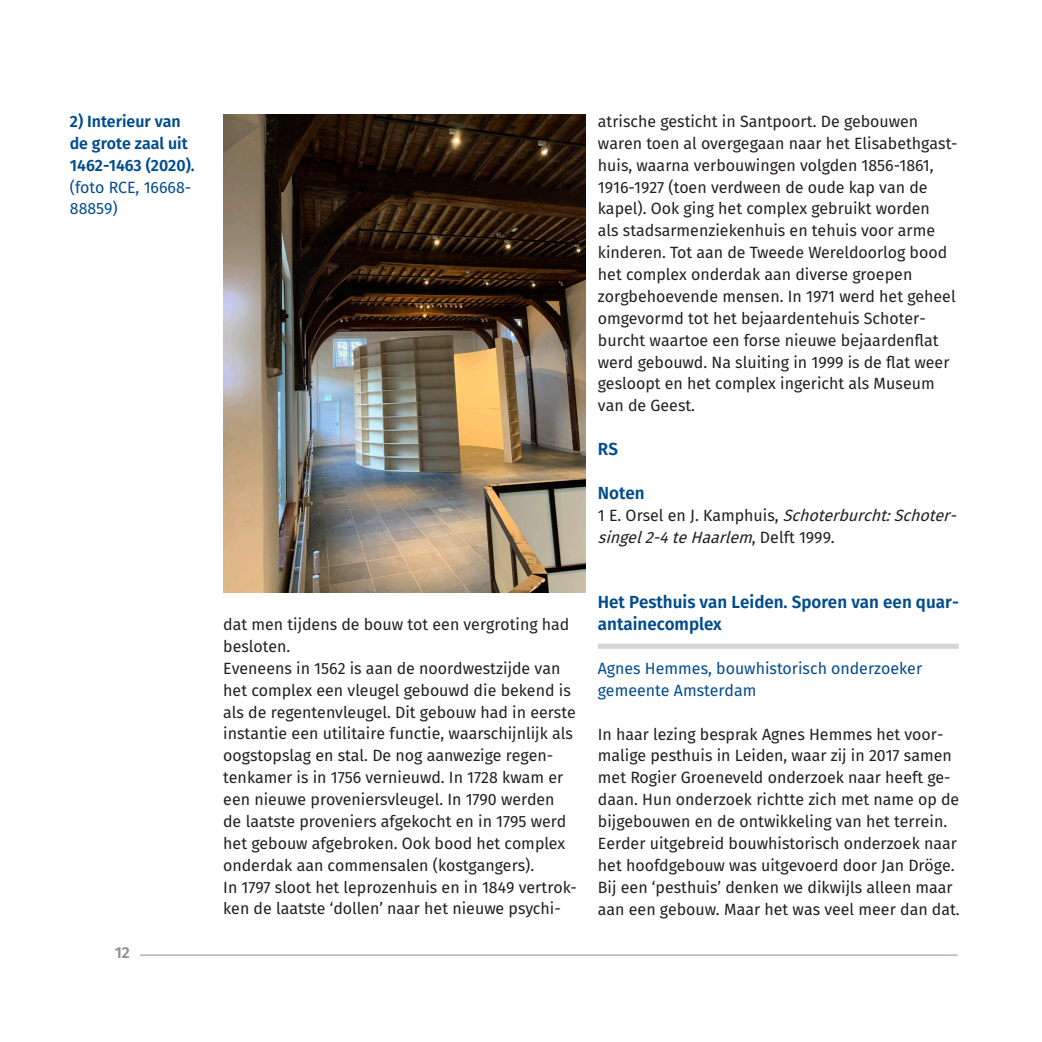
<style>
.page{position:relative;width:1042px;height:1042px;background:#fff}
.page>*{position:absolute;margin:0;border:0;box-sizing:border-box;transform-origin:0 0}
.t1{font:600 17.5px/21.9px "Fira Sans";color:#004c8f}
.t2{font:16.28px/21.9px "Fira Sans";color:#231f20}
.t3{font:16.28px/21.9px "Fira Sans";color:#004c8f}
.t4{font:italic 16.28px/21.9px "Fira Sans";color:#231f20}
.t5{font:600 16.28px/21.9px "Fira Sans";color:#004c8f}
.t6{font:600 15.75px "Fira Sans";color:#918b94}
.s1{font-style:normal}
</style>
<div class="page">
<img style="left:223px;top:114px;width:362px;height:479px">
<div style="left:598px;top:643px;width:360px;height:6px;background:#d5d6d8"></div>
<hr style="left:140px;top:954px;width:817px;height:2px;background:#c2bcc2">
<p class="t5" style="left:70px;top:111px;width:126px">2) Interieur van de grote zaal uit<br>1462-1463 (2020).</p>
<p class="t3" style="left:70px;top:177px;width:123px">(foto RCE, 16668-<br>88859)</p>
<p class="t6" style="left:115px;top:941px;width:17px">12</p>
<p class="t2" style="left:223px;top:614px;width:348px">dat men tijdens de bouw tot een vergroting had besloten.</p>
<p class="t2" style="left:223px;top:658px;width:354px">Eveneens in 1562 is aan de noordwestzijde van het complex een vleugel gebouwd die bekend is als de regentenvleugel. Dit gebouw had in eerste instantie een utilitaire functie, waarschijnlijk als oogstopslag en stal. De nog aanwezige regen&shy;tenkamer is in 1756 vernieuwd. In 1728 kwam er een nieuwe proveniersvleugel. In 1790 werden de laatste proveniers afgekocht en in 1795 werd het gebouw afgebroken. Ook bood het complex onderdak aan commensalen (kostgangers).</p>
<p class="t2" style="left:223px;top:877px;width:355px">In 1797 sloot het leprozenhuis en in 1849 vertrok&shy;ken de laatste ‘dollen’ naar het nieuwe psychi-</p>
<p class="t2" style="left:598px;top:111px;width:361px">atrische gesticht in Santpoort. De gebouwen waren toen al overgegaan naar het Elisabethgast&shy;huis, waarna verbouwingen volgden 1856-1861, 1916-1927 (toen verdween de oude kap van de kapel). Ook ging het complex gebruikt worden<br>als stadsarmenziekenhuis en tehuis voor arme kinderen. Tot aan de Tweede Wereldoorlog bood het complex onderdak aan diverse groepen zorgbehoevende mensen. In 1971 werd het geheel omgevormd tot het bejaardentehuis Schoter&shy;burcht waartoe een forse nieuwe bejaardenflat werd gebouwd. Na sluiting in 1999 is de flat weer gesloopt en het complex ingericht als Museum van de Geest.</p>
<p class="t1" style="left:598px;top:439px;width:22px">RS</p>
<p class="t1" style="left:598px;top:483px;width:48px">Noten</p>
<p class="t4" style="left:598px;top:505px;width:366px"><span class="s1">1 E . O rs e l e n J . K a m p h u i s ,</span> Schoterburcht:Schoter&shy;singel2-4teHaarlem<span class="s1">, D e l ft 1 9 9 9 .</span></p>
<p class="t1" style="left:598px;top:592px;width:362px">Het Pesthuis van Leiden. Sporen van een quar&shy;antainecomplex</p>
<p class="t3" style="left:598px;top:658px;width:326px">Agnes Hemmes, bouwhistorisch onderzoeker gemeente Amsterdam</p>
<p class="t2" style="left:598px;top:724px;width:363px">In haar lezing besprak Agnes Hemmes het voor&shy;malige pesthuis in Leiden, waar zij in 2017 samen met Rogier Groeneveld onderzoek naar heeft ge&shy;daan. Hun onderzoek richtte zich met name op de bijgebouwen en de ontwikkeling van het terrein.<br>Eerder uitgebreid bouwhistorisch onderzoek naar het hoofdgebouw was uitgevoerd door Jan Dröge.<br>Bij een ‘pesthuis’ denken we dikwijls alleen maar aan een gebouw. Maar het was veel meer dan dat.</p>
</div>
